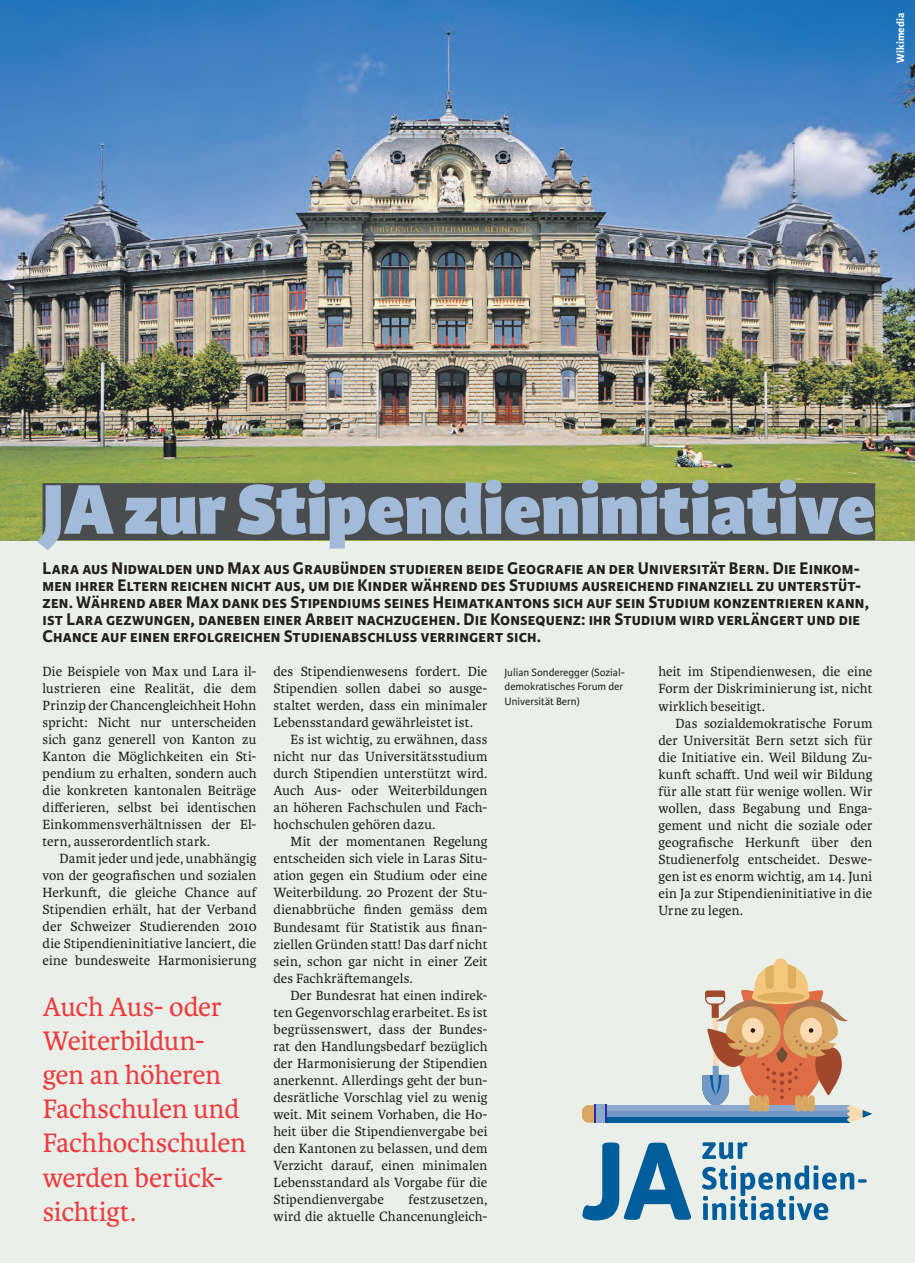
<style>
.page{position:relative;width:915px;height:1263px;background:#fff}
.page>*{position:absolute;margin:0;border:0;box-sizing:border-box;transform-origin:0 0}
.t1{font:800 75px "Karmina Sans";color:#a2bbd9}
.t2{font:28.5px/34px "Karmina";letter-spacing:-.005em;color:#ee3a3e}
.t3{font:700 18px/17px "Karmina Sans";letter-spacing:.01em;color:#231f20}
.t4{font:14.25px/17px "Karmina";letter-spacing:.01em;color:#231f20;text-align:justify}
.t5{font:11.25px/14.1px "Karmina Sans";color:#231f20}
.t6{font:700 11.25px "Karmina Sans";letter-spacing:.015em;color:#fff}
</style>
<div class="page">
<div style="left:0;top:0;width:914px;height:1263px;background:#eaf0e9"></div>
<img style="left:0;top:0;width:914px;height:540px">
<div style="left:43px;top:483px;width:831px;height:57px;background:#4b4c4d"></div>
<svg style="left:582px;top:1105px;width:12px;height:18px"></svg>
<div style="left:606px;top:1105px;width:243px;height:6px;background:#8ba9cf"></div>
<div style="left:606px;top:1111px;width:243px;height:6px;background:#7299c6"></div>
<div style="left:606px;top:1117px;width:243px;height:6px;background:#005d9c"></div>
<svg style="left:594px;top:1105px;width:12px;height:18px"></svg>
<div style="left:596px;top:1105px;width:8px;height:18px;background:#8ba9cf"></div>
<svg style="left:702px;top:1142px;width:45px;height:17px"></svg>
<svg style="left:702px;top:1165px;width:164px;height:55px"></svg>
<svg style="left:582px;top:1142px;width:108px;height:78px"></svg>
<div style="left:773px;top:958px;width:14px;height:14px;background:#f3c87d;border-radius:50%"></div>
<svg style="left:702px;top:964px;width:170px;height:159px"></svg>
<p class="t6" style="left:893px;top:63px;width:52px;rotate:-90deg">Wikimedia</p>
<h1 class="t1" style="left:43px;top:465px;width:833px">JA zur Stipendieninitiative</h1>
<p class="t3" style="left:43px;top:560px;width:827px">Lara aus Nidwalden und Max aus Graubünden studieren beide Geografie an der Universität Bern. Die Einkom&shy;men ihrer Eltern reichen nicht aus, um die Kinder während des Studiums ausreichend finanziell zu unterstüt&shy;zen. Während aber Max dank des Stipendiums seines Heimatkantons sich auf sein Studium konzentrieren kann, ist Lara gezwungen, daneben einer Arbeit nachzugehen. Die Konsequenz: ihr Studium wird verlängert und die Chance auf einen erfolgreichen Studienabschluss verringert sich.</p>
<p class="t5" style="left:504px;top:666px;width:122px">Julian Sonderegger (Sozial&shy;demokratisches Forum der<br>Universität Bern)</p>
<p class="t4" style="left:43px;top:663px;width:215px">Die Beispiele von Max und Lara il&shy;lustrieren eine Realität, die dem Prinzip der Chancengleichheit Hohn spricht: Nicht nur unterscheiden sich ganz generell von Kanton zu Kanton die Möglichkeiten ein Sti&shy;pendium zu erhalten, sondern auch die konkreten kantonalen Beiträge differieren, selbst bei identischen Einkommensverhältnissen der El&shy;tern, ausserordentlich stark.</p>
<p class="t4" style="left:43px;top:850px;width:215px;text-indent:17px">Damit jeder und jede, unabhängig von der geografischen und sozialen Herkunft, die gleiche Chance auf Stipendien erhält, hat der Verband der Schweizer Studierenden 2010 die Stipendieninitiative lanciert, die eine bundesweite Harmonisierung</p>
<p class="t4" style="left:273px;top:663px;width:215px">des Stipendienwesens fordert. Die Stipendien sollen dabei so ausge&shy;staltet werden, dass ein minimaler Lebensstandard gewährleistet ist.</p>
<p class="t4" style="left:273px;top:731px;width:215px;text-indent:17px">Es ist wichtig, zu erwähnen, dass nicht nur das Universitätsstudium durch Stipendien unterstützt wird.<br>Auch Aus- oder Weiterbildungen an höheren Fachschulen und Fach&shy;hochschulen gehören dazu.</p>
<p class="t4" style="left:273px;top:833px;width:215px;text-indent:17px">Mit der momentanen Regelung entscheiden sich viele in Laras Situ&shy;ation gegen ein Studium oder eine Weiterbildung. 20 Prozent der Stu&shy;dienabbrüche finden gemäss dem Bundesamt für Statistik aus finan&shy;ziellen Gründen statt! Das darf nicht sein, schon gar nicht in einer Zeit des Fachkräftemangels.</p>
<p class="t4" style="left:273px;top:987px;width:215px;text-indent:17px">Der Bundesrat hat einen indirek&shy;ten Gegenvorschlag erarbeitet. Es ist begrüssenswert, dass der Bundes&shy;rat den Handlungsbedarf bezüglich der Harmonisierung der Stipendien anerkennt. Allerdings geht der bun&shy;desrätliche Vorschlag viel zu wenig weit. Mit seinem Vorhaben, die Ho&shy;heit über die Stipendienvergabe bei den Kantonen zu belassen, und dem Verzicht darauf, einen minimalen Lebensstandard als Vorgabe für die Stipendienvergabe</p>
<p class="t4" style="left:658px;top:663px;width:215px">heit im Stipendienwesen, die eine Form der Diskriminierung ist, nicht wirklich beseitigt.</p>
<p class="t4" style="left:658px;top:715px;width:215px;text-indent:17px">Das sozialdemokratische Forum der Universität Bern setzt sich für die Initiative ein. Weil Bildung Zu&shy;kunft schafft. Und weil wir Bildung für alle statt für wenige wollen. Wir wollen, dass Begabung und Enga&shy;gement und nicht die soziale oder geografische Herkunft über den Studienerfolg entscheidet. Deswe&shy;gen ist es enorm wichtig, am 14. Juni ein Ja zur Stipendieninitiative in die Urne zu legen.</p>
<h2 class="t2" style="left:43px;top:990px;width:205px">Auch Aus- oder<br>Weiterbildun&shy;gen an höheren<br>Fachschulen und<br>Fachhochschulen werden berück&shy;sichtigt.</h2>
<p class="t4" style="left:273px;top:1191px;width:215px;text-align:right">festzusetzen,<br>wird die aktuelle Chancenungleich-</p>
</div>
